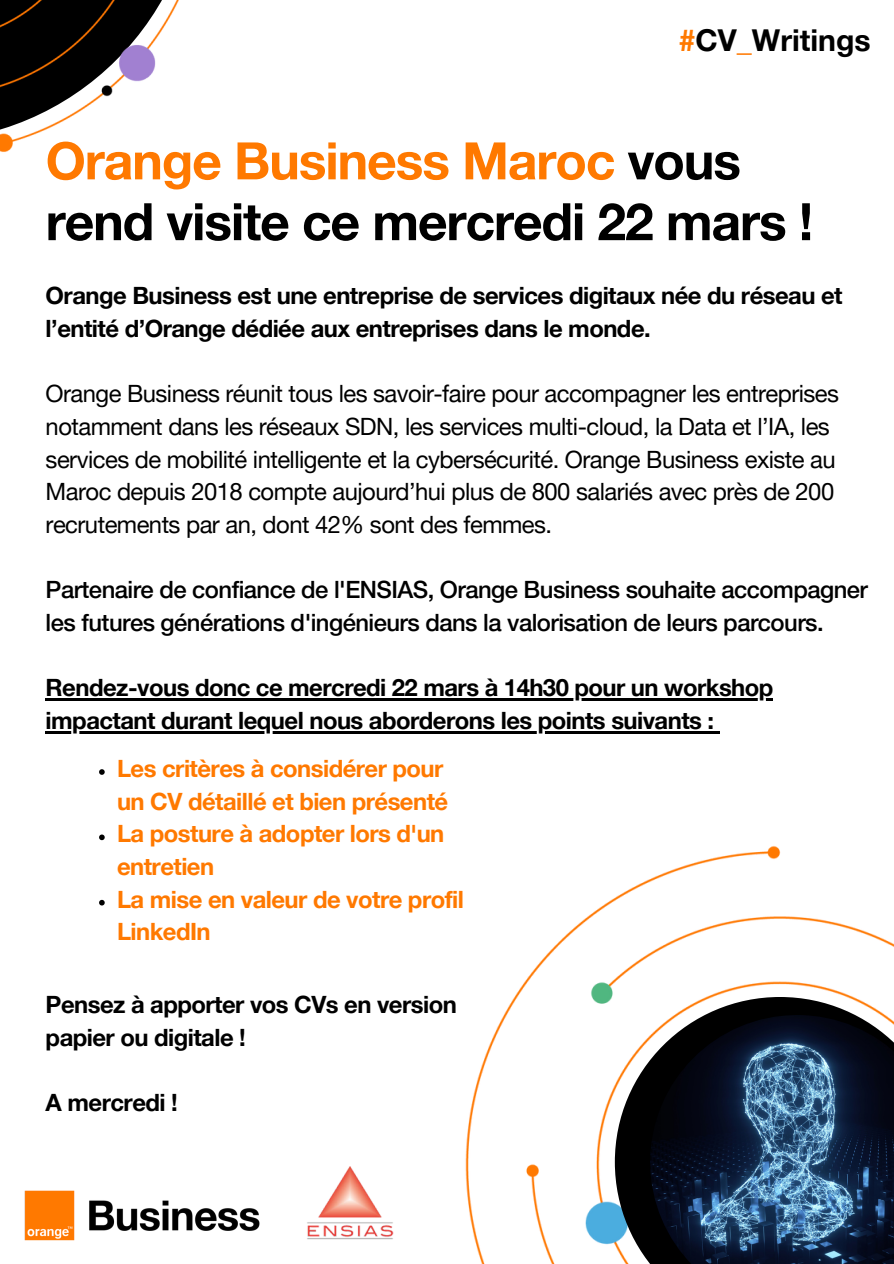
<style>
.page{position:relative;width:894px;height:1264px;background:#fff}
.page>*{position:absolute;margin:0;border:0;box-sizing:border-box;transform-origin:0 0}
.t1{font:700 51.6px/60.8px "Helvetica Neue";letter-spacing:-.02em;color:#000}
.t2{font:700 30.15px "Helvetica Neue";color:#000}
.t3{font:23.85px/32.7px "Helvetica Neue";letter-spacing:-.02em;color:#000}
.t4{font:700 23.85px/32.7px "Helvetica Neue";letter-spacing:-.02em;color:#000}
.t5{font:500 23.85px/32.7px "Helvetica Neue";letter-spacing:-.02em;color:#000}
.t6{font:700 23.85px/32.7px "Helvetica Neue";letter-spacing:-.02em;color:#ff7900}
.s1{color:#ff7900}
</style>
<div class="page">
<img style="left:0;top:0;width:179px;height:152px">
<img style="left:465px;top:846px;width:428px;height:417px">
<svg style="left:614px;top:996px;width:279px;height:267px"></svg>
<img style="left:650px;top:1015px;width:243px;height:248px">
<img style="left:307px;top:1166px;width:86px;height:73px">
<hr style="left:46px;top:698px;width:726px;height:3px;background:#000">
<hr style="left:46px;top:731px;width:667px;height:2px;background:#000">
<svg style="left:713px;top:731px;width:6px;height:2px"></svg>
<img style="left:24px;top:1190px;width:236px;height:51px">
<svg style="left:99px;top:769px;width:6px;height:5px"></svg>
<svg style="left:99px;top:834px;width:6px;height:6px"></svg>
<svg style="left:99px;top:899px;width:6px;height:6px"></svg>
<p class="t2" style="left:678px;top:29px;width:193px"><span class="s1">#</span>CV<span class="s1">_</span>Writings</p>
<h1 class="t1" style="left:46px;top:138px;width:768px"><span class="s1">Orange Business Maroc</span> vous rend visite ce mercredi 22 mars !</h1>
<p class="t4" style="left:46px;top:283px;width:798px">Orange Business est une entreprise de services digitaux née du réseau et l’entité d’Orange dédiée aux entreprises dans le monde.</p>
<p class="t3" style="left:46px;top:381px;width:794px">Orange Business réunit tous les savoir-faire pour accompagner les entreprises notamment dans les réseaux SDN, les services multi-cloud, la Data et l’IA, les services de mobilité intelligente et la cybersécurité. Orange Business existe au Maroc depuis 2018 compte aujourd’hui plus de 800 salariés avec près de 200 recrutements par an, dont 42% sont des femmes.</p>
<p class="t5" style="left:46px;top:577px;width:823px">Partenaire de confiance de l'ENSIAS, Orange Business souhaite accompagner les futures générations d'ingénieurs dans la valorisation de leurs parcours.</p>
<p class="t4" style="left:46px;top:675px;width:729px">Rendez-vous donc ce mercredi 22 mars à 14h30 pour un workshop impactant durant lequel nous aborderons les points suivants :</p>
<p class="t6" style="left:117px;top:755px;width:348px">Les critères à considérer pour un CV détaillé et bien présenté<br>La posture à adopter lors d'un entretien<br>La mise en valeur de votre profil<br>LinkedIn</p>
<p class="t4" style="left:46px;top:991px;width:412px">Pensez à apporter vos CVs en version papier ou digitale !</p>
<p class="t4" style="left:46px;top:1089px;width:134px">A mercredi !</p>
</div>
